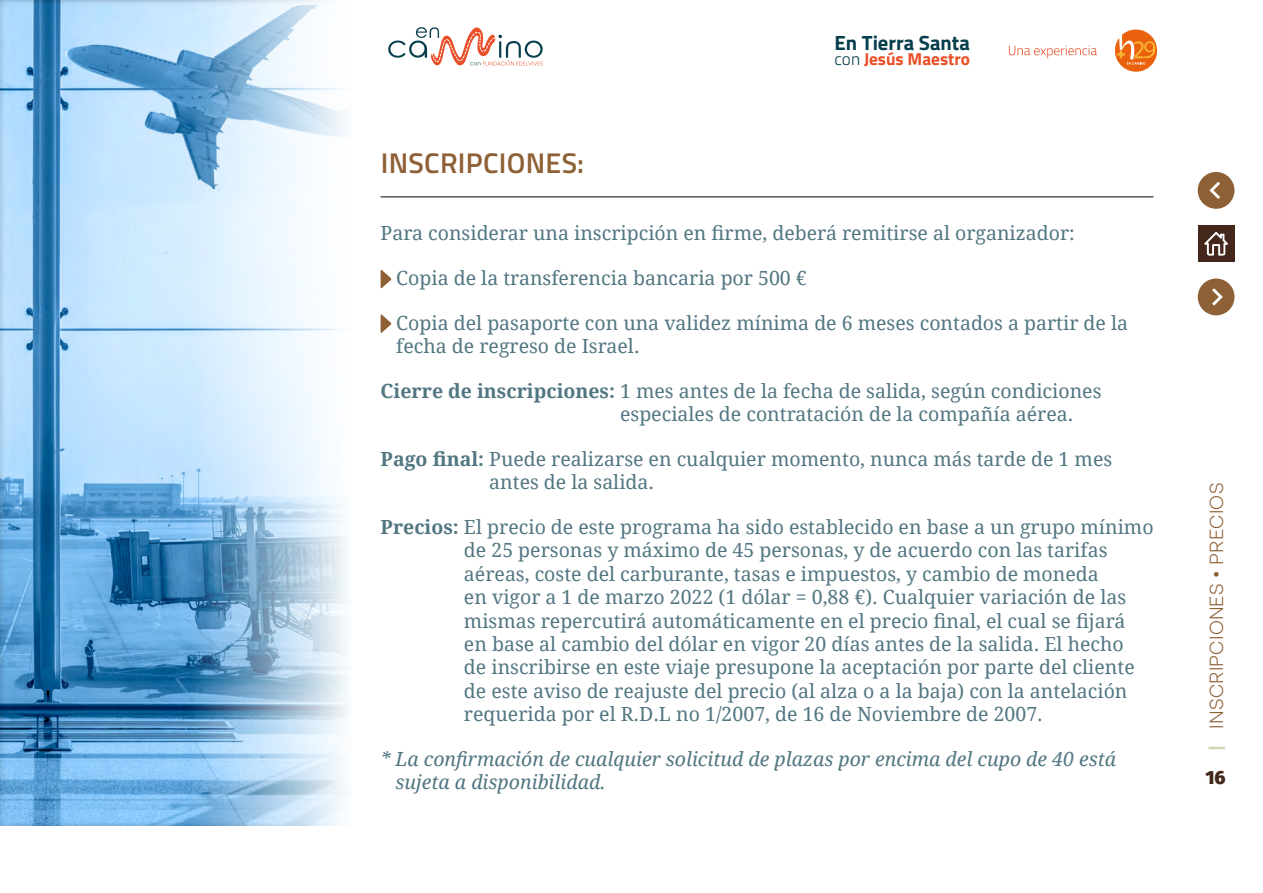
<style>
.page{position:relative;width:1263px;height:893px;background:#fff}
.page>*{position:absolute;margin:0;border:0;box-sizing:border-box;transform-origin:0 0}
.t1{font:600 28.5px "Titillium Web";letter-spacing:.01em;color:#8e6035}
.t2{font:700 20.55px "Titillium Web";color:#053e4c}
.t3{font:19.5px/23.4px "Droid Serif";color:#527682}
.t4{font:italic 19.5px/23.4px "Droid Serif";color:#527682}
.t5{font:300 19.05px "BR Sonoma";letter-spacing:.01em;color:#8e6035}
.t6{font:800 19.05px "Fira Sans";color:#42271a}
.t7{font:700 17.25px "Titillium Web";color:#e94f28}
.s1{font-weight:300;color:#073d4d}
.s2{font-weight:700}
.s3{font-weight:700;color:#d4d5af}
</style>
<div class="page">
<hr style="left:381px;top:196px;width:772px;height:1px;background:#000">
<svg style="left:381px;top:269px;width:10px;height:20px"></svg>
<svg style="left:381px;top:314px;width:10px;height:19px"></svg>
<svg style="left:388px;top:27px;width:155px;height:39px"></svg>
<svg style="left:1115px;top:29px;width:42px;height:43px"></svg>
<svg style="left:1009px;top:46px;width:88px;height:12px"></svg>
<div style="left:1198px;top:225px;width:36px;height:37px;background:#42271a"></div>
<svg style="left:1204px;top:232px;width:24px;height:24px"></svg>
<svg style="left:1198px;top:279px;width:36px;height:36px"></svg>
<svg style="left:1198px;top:172px;width:36px;height:37px"></svg>
<div style="left:0;top:0;width:355px;height:826px;background:#000;opacity:.3"></div>
<h1 class="t1" style="left:381px;top:141px;width:205px">INSCRIPCIONES:</h1>
<p class="t2" style="left:834px;top:27px;width:137px">En Tierra Santa</p>
<p class="t7" style="left:834px;top:46px;width:137px"><span class="s1">con</span> Jesús Maestro</p>
<p class="t3" style="left:381px;top:221px;width:696px">Para considerar una inscripción en firme, deberá remitirse al organizador:</p>
<p class="t3" style="left:396px;top:266px;width:412px">Copia de la transferencia bancaria por 500 €</p>
<p class="t3" style="left:396px;top:310px;width:733px">Copia del pasaporte con una validez mínima de 6 meses contados a partir de la fecha de regreso de Israel.</p>
<p class="t3" style="left:620px;top:379px;width:483px;text-indent:-239px"><span class="s2">Cierre de inscripciones:</span> 1 mes antes de la fecha de salida, según condiciones especiales de contratación de la compañía aérea.</p>
<p class="t3" style="left:489px;top:447px;width:624px;text-indent:-109px"><span class="s2">Pago final:</span> Puede realizarse en cualquier momento, nunca más tarde de 1 mes antes de la salida.</p>
<p class="t3" style="left:464px;top:515px;width:691px;text-indent:-83px"><span class="s2">Precios:</span> El precio de este programa ha sido establecido en base a un grupo mínimo de 25 personas y máximo de 45 personas, y de acuerdo con las tarifas aéreas, coste del carburante, tasas e impuestos, y cambio de moneda<br>en vigor a 1 de marzo 2022 (1 dólar = 0,88 €). Cualquier variación de las mismas repercutirá automáticamente en el precio final, el cual se fijará<br>en base al cambio del dólar en vigor 20 días antes de la salida. El hecho<br>de inscribirse en este viaje presupone la aceptación por parte del cliente de este aviso de reajuste del precio (al alza o a la baja) con la antelación requerida por el R.D.L no 1/2007, de 16 de Noviembre de 2007.</p>
<p class="t4" style="left:395px;top:747px;width:722px;text-indent:-15px">* La confirmación de cualquier solicitud de plazas por encima del cupo de 40 está sujeta a disponibilidad.</p>
<p class="t5" style="left:1205px;top:751px;width:270px;rotate:-90deg"><span class="s3">|</span> INSCRIPCIONES • PRECIOS</p>
<p class="t6" style="left:1205px;top:760px;width:22px">16</p>
</div>
